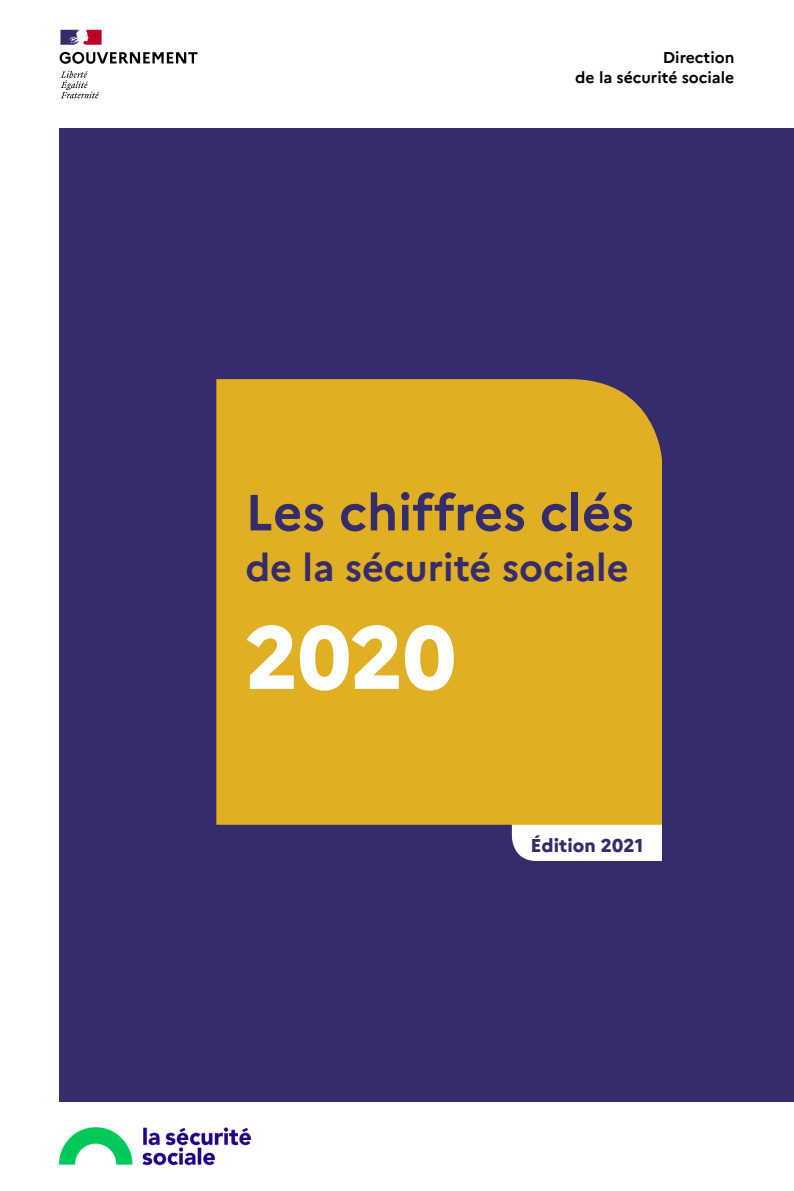
<style>
.page{position:relative;width:794px;height:1191px;background:#fff}
.page>*{position:absolute;margin:0;border:0;box-sizing:border-box;transform-origin:0 0}
.t1{font:800 88.55px "Marianne";color:#fff}
.t2{font:700 50.75px "Marianne";color:#352c6c}
.t3{font:700 37.98px "Marianne";color:#352c6c}
.t4{font:800 18.55px "Marianne";letter-spacing:.005em;color:#352c6c}
.t5{font:700 15.75px/19.2px "Marianne";color:#000;text-align:right}
</style>
<div class="page">
<svg style="left:60px;top:52px;width:137px;height:12px"></svg>
<svg style="left:60px;top:71px;width:39px;height:27px"></svg>
<svg style="left:60px;top:30px;width:42px;height:15px"></svg>
<div style="left:60px;top:128px;width:734px;height:973px;background:#352c6c"></div>
<img style="left:60px;top:1127px;width:191px;height:38px">
<div style="left:512px;top:824px;width:150px;height:37px;background:#fff"></div>
<div style="left:216px;top:379px;width:446px;height:445px;background:#e1af23"></div>
<p class="t5" style="left:575px;top:48px;width:161px">Direction<br>de la sécurité sociale</p>
<h1 class="t2" style="left:245px;top:481px;width:390px">Les chiffres clés</h1>
<h1 class="t3" style="left:245px;top:544px;width:385px">de la sécurité sociale</h1>
<h1 class="t1" style="left:245px;top:603px;width:212px">2020</h1>
<p class="t4" style="left:530px;top:833px;width:114px">Édition 2021</p>
</div>
